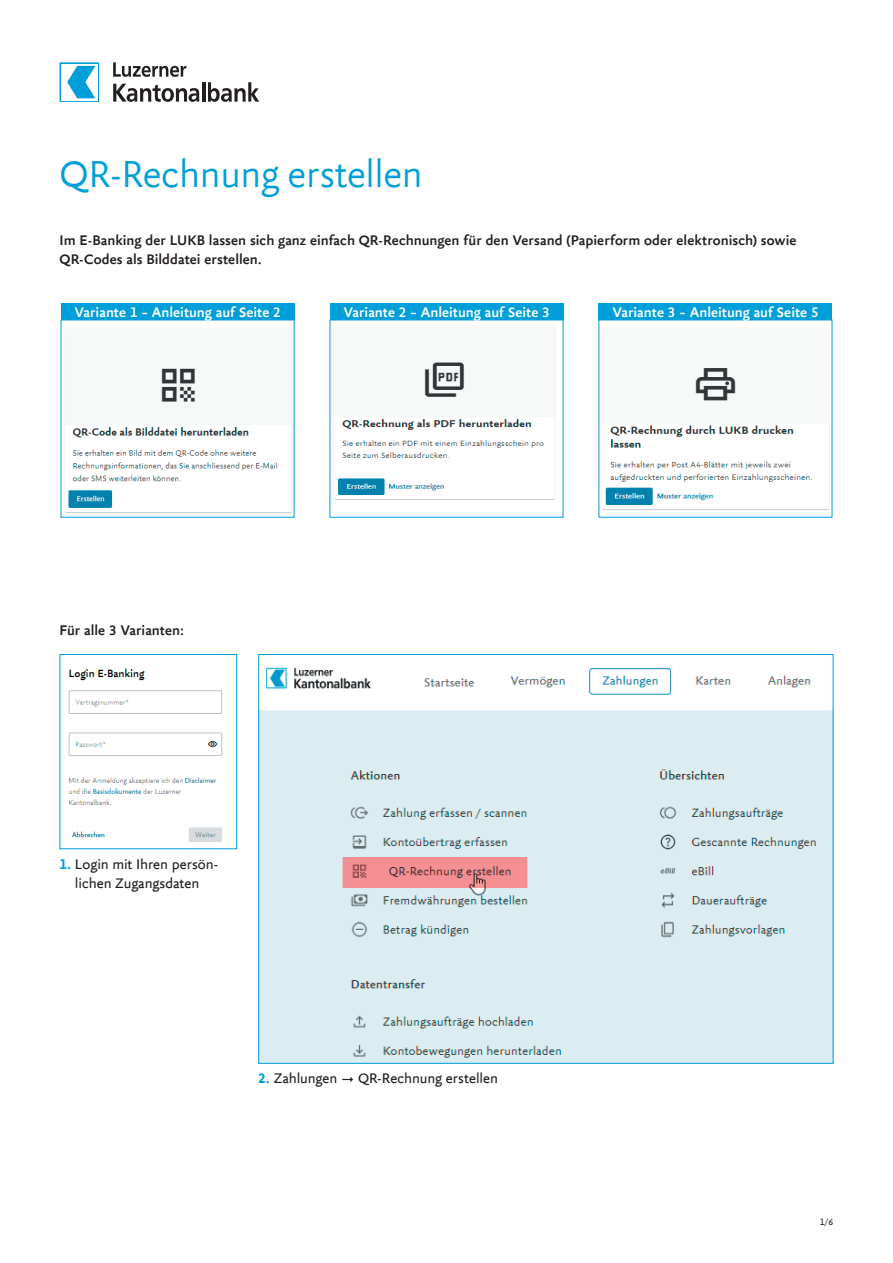
<style>
.page{position:relative;width:893px;height:1263px;background:#fff}
.page>*{position:absolute;margin:0;border:0;box-sizing:border-box;transform-origin:0 0}
.t1{font:300 40.5px "Yoga Sansfor LUKB";letter-spacing:-.01em;color:#009fda}
.t2{font:500 15px/19.5px "Yoga Sansfor LUKB";color:#231f20}
.t3{font:500 15px "Yoga Sansfor LUKB";color:#fff}
.t4{font:15px/19.5px "Yoga Sansfor LUKB";letter-spacing:-.005em;color:#231f20;text-align:center}
.t5{font:9.75px "Yoga Sansfor LUKB";color:#231f20}
.s1{font-weight:700;color:#009fda}
</style>
<div class="page">
<svg style="left:60px;top:62px;width:39px;height:40px"></svg>
<svg style="left:113px;top:62px;width:73px;height:15px"></svg>
<svg style="left:113px;top:84px;width:86px;height:18px"></svg>
<hr style="left:202px;top:82px;width:3px;height:20px;background:#231f20">
<svg style="left:208px;top:82px;width:51px;height:20px"></svg>
<img style="left:68px;top:668px;width:155px;height:174px">
<div style="left:60px;top:654px;width:177px;height:195px;border:1px solid #009fda"></div>
<img style="left:260px;top:667px;width:571px;height:395px">
<img style="left:64px;top:330px;width:228px;height:183px">
<div style="left:61px;top:303px;width:233px;height:17px;background:#009fda"></div>
<img style="left:334px;top:328px;width:222px;height:172px">
<div style="left:330px;top:303px;width:233px;height:17px;background:#009fda"></div>
<img style="left:601px;top:330px;width:229px;height:180px">
<div style="left:598px;top:303px;width:234px;height:17px;background:#009fda"></div>
<h1 class="t1" style="left:60px;top:150px;width:364px">QR-Rechnung erstellen</h1>
<p class="t2" style="left:60px;top:230px;width:738px">Im E-Banking der LUKB lassen sich ganz einfach QR-Rechnungen für den Versand (Papierform oder elektronisch) sowie<br>QR-Codes als Bilddatei erstellen.</p>
<p class="t3" style="left:74px;top:303px;width:208px">Variante 1 – Anleitung auf Seite 2</p>
<p class="t3" style="left:343px;top:303px;width:208px">Variante 2 – Anleitung auf Seite 3</p>
<p class="t3" style="left:612px;top:303px;width:208px">Variante 3 – Anleitung auf Seite 5</p>
<p class="t2" style="left:60px;top:620px;width:126px">Für alle 3 Varianten:</p>
<p class="t4" style="left:60px;top:854px;width:160px"><span class="s1">1.</span> Login mit Ihren persön&shy;lichen Zugangsdaten</p>
<p class="t4" style="left:258px;top:1068px;width:81px"><span class="s1">2.</span> Zahlungen</p>
<p class="t4" style="left:358px;top:1068px;width:141px">QR-Rechnung erstellen</p>
<p class="t5" style="left:820px;top:1216px;width:15px">1/6</p>
</div>
